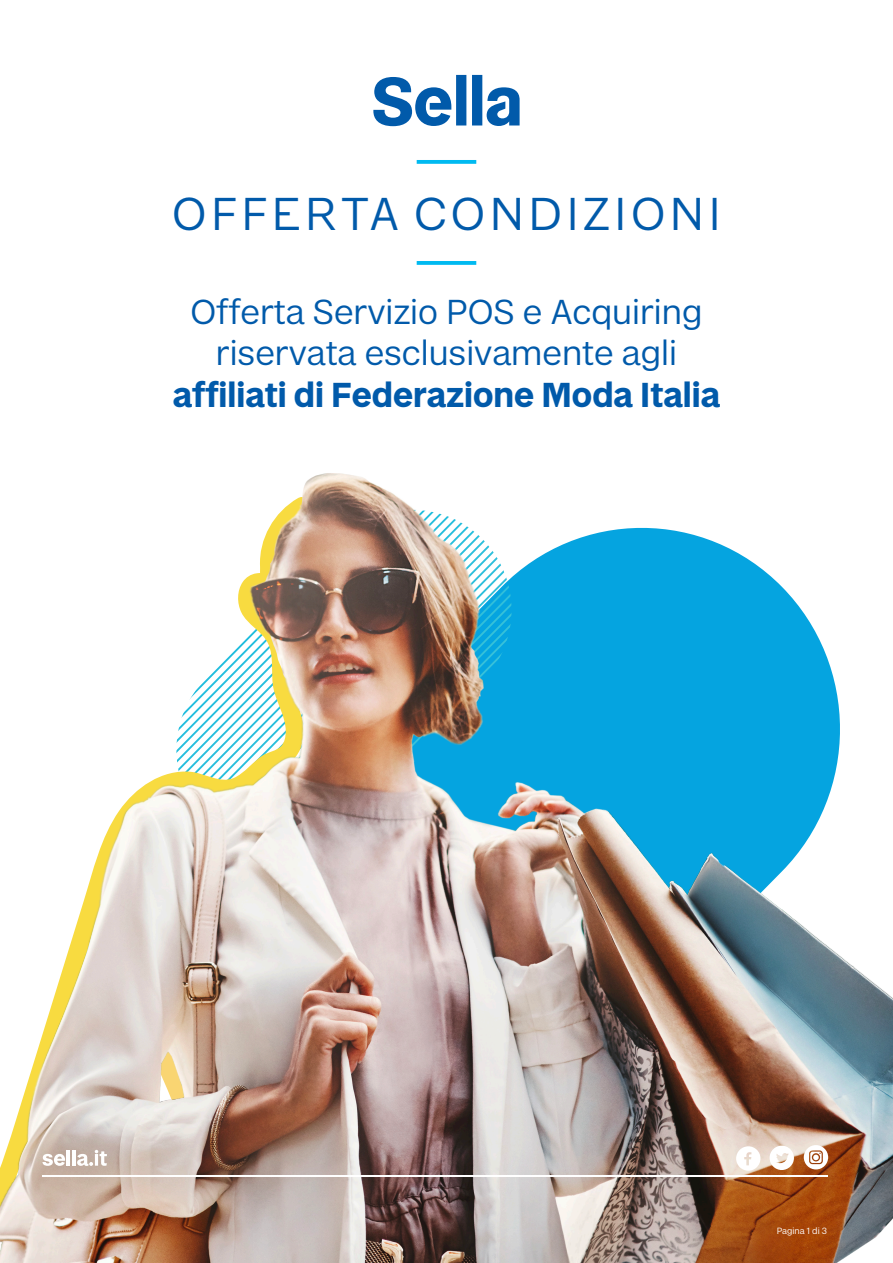
<style>
.page{position:relative;width:893px;height:1263px;background:#fff}
.page>*{position:absolute;margin:0;border:0;box-sizing:border-box;transform-origin:0 0}
.t1{font:45.9px "Sella";letter-spacing:.1em;color:#015aaa}
.t2{font:34.5px/41.4px "Sella";color:#015aaa;text-align:center}
.t3{font:700 34.5px "Sella";color:#015aaa}
.t4{font:9px "Sella";color:#fff}
</style>
<div class="page">
<svg style="left:417px;top:261px;width:59px;height:4px"></svg>
<svg style="left:373px;top:75px;width:147px;height:51px"></svg>
<svg style="left:417px;top:160px;width:59px;height:4px"></svg>
<img style="left:0;top:473px;width:893px;height:790px">
<svg style="left:736px;top:1146px;width:24px;height:25px"></svg>
<svg style="left:770px;top:1146px;width:24px;height:24px"></svg>
<svg style="left:42px;top:1154px;width:23px;height:12px"></svg>
<hr style="left:67px;top:1150px;width:3px;height:16px;background:#fff">
<hr style="left:72px;top:1150px;width:3px;height:16px;background:#fff">
<svg style="left:77px;top:1150px;width:30px;height:16px"></svg>
<hr style="left:42px;top:1175px;width:785px;height:1px;background:#fff">
<svg style="left:804px;top:1145px;width:24px;height:24px"></svg>
<h1 class="t1" style="left:172px;top:185px;width:550px">OFFERTA CONDIZIONI</h1>
<p class="t2" style="left:191px;top:290px;width:513px">Offerta Servizio POS e Acquiring riservata esclusivamente agli</p>
<p class="t3" style="left:173px;top:372px;width:549px">affiliati di Federazione Moda Italia</p>
<p class="t4" style="left:777px;top:1225px;width:52px">Pagina 1 di 3</p>
</div>
